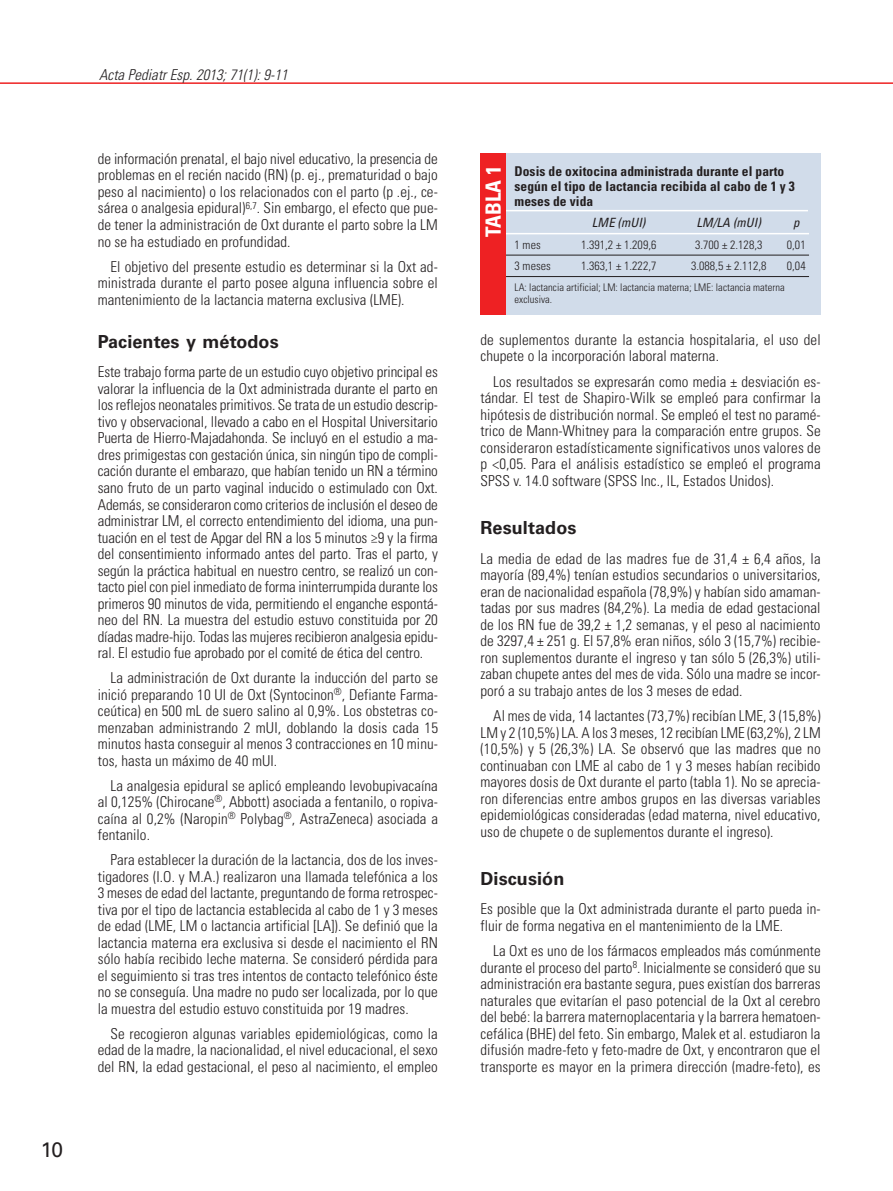
<style>
.page{position:relative;width:893px;height:1191px;background:#fff}
.page>*{position:absolute;margin:0;border:0;box-sizing:border-box;transform-origin:0 0}
.t1{font:700 condensed 21px "Univers LT Std";letter-spacing:.005em;color:#fff}
.t2{font:21px "Univers LT Std";color:#231f20}
.t3{font:700 18px "Univers LT Std";letter-spacing:.005em;color:#231f20}
.t4{font:300 condensed 15px/16.5px "Univers LT Std";letter-spacing:.005em;color:#231f20;text-align:justify}
.t5{font:italic 300 condensed 15px "Univers LT Std";letter-spacing:.005em;color:#231f20}
.t6{font:700 condensed 13.5px/15px "Univers LT Std";letter-spacing:.005em;color:#231f20}
.t7{font:italic condensed 12.75px "Univers LT Std";letter-spacing:.005em;color:#231f20}
.t8{font:300 condensed 12px "Univers LT Std";letter-spacing:.005em;color:#231f20}
.t9{font:300 condensed 10.5px/12px "Univers LT Std";letter-spacing:.005em;color:#231f20}
</style>
<div class="page">
<hr style="left:0;top:82px;width:893px;height:2px;background:#ee2123">
<div style="left:480px;top:153px;width:341px;height:162px;background:#d1dcea"></div>
<hr style="left:493px;top:210px;width:315px;height:1px;background:#fff">
<hr style="left:493px;top:255px;width:316px;height:1px;background:#231f20">
<hr style="left:493px;top:276px;width:316px;height:1px;background:#231f20">
<hr style="left:493px;top:233px;width:316px;height:1px;background:#fff">
<div style="left:480px;top:153px;width:26px;height:162px;background:#ee2123"></div>
<h1 class="t2" style="left:41px;top:1139px;width:24px">10</h1>
<p class="t5" style="left:99px;top:67px;width:190px">Acta Pediatr Esp. 2013; 71(1): 9-11</p>
<p class="t4" style="left:98px;top:151px;width:342px">de información prenatal, el bajo nivel educativo, la presencia de problemas en el recién nacido (RN) (p. ej., prematuridad o bajo peso al nacimiento) o los relacionados con el parto (p .ej., ce&shy;sárea o analgesia epidural)<sup>6,7</sup>. Sin embargo, el efecto que pue&shy;de tener la administración de Oxt durante el parto sobre la LM no se ha estudiado en profundidad.</p>
<p class="t4" style="left:98px;top:259px;width:342px;text-indent:13px">El objetivo del presente estudio es determinar si la Oxt ad&shy;ministrada durante el parto posee alguna influencia sobre el mantenimiento de la lactancia materna exclusiva (LME).</p>
<p class="t3" style="left:98px;top:333px;width:182px">Pacientes y métodos</p>
<p class="t4" style="left:98px;top:365px;width:342px">Este trabajo forma parte de un estudio cuyo objetivo principal es valorar la influencia de la Oxt administrada durante el parto en los reflejos neonatales primitivos. Se trata de un estudio descrip&shy;tivo y observacional, llevado a cabo en el Hospital Universitario Puerta de Hierro-Majadahonda. Se incluyó en el estudio a ma&shy;dres primigestas con gestación única, sin ningún tipo de compli&shy;cación durante el embarazo, que habían tenido un RN a término sano fruto de un parto vaginal inducido o estimulado con Oxt.<br>Además, se consideraron como criterios de inclusión el deseo de administrar LM, el correcto entendimiento del idioma, una pun&shy;tuación en el test de Apgar del RN a los 5 minutos ≥9 y la firma del consentimiento informado antes del parto. Tras el parto, y según la práctica habitual en nuestro centro, se realizó un con&shy;tacto piel con piel inmediato de forma ininterrumpida durante los primeros 90 minutos de vida, permitiendo el enganche espontá&shy;neo del RN. La muestra del estudio estuvo constituida por 20 díadas madre-hijo. Todas las mujeres recibieron analgesia epidu&shy;ral. El estudio fue aprobado por el comité de ética del centro.</p>
<p class="t4" style="left:98px;top:670px;width:342px;text-indent:13px">La administración de Oxt durante la inducción del parto se inició preparando 10 UI de Oxt (Syntocinon<sup>®</sup>, Defiante Farma&shy;ceútica) en 500 mL de suero salino al 0,9%. Los obstetras co&shy;menzaban administrando 2 mUI, doblando la dosis cada 15 minutos hasta conseguir al menos 3 contracciones en 10 minu&shy;tos, hasta un máximo de 40 mUI.</p>
<p class="t4" style="left:98px;top:778px;width:342px;text-indent:13px">La analgesia epidural se aplicó empleando levobupivacaína al 0,125% (Chirocane<sup>®</sup>, Abbott) asociada a fentanilo, o ropiva&shy;caína al 0,2% (Naropin<sup>®</sup> Polybag<sup>®</sup>, AstraZeneca) asociada a fentanilo.</p>
<p class="t4" style="left:98px;top:852px;width:342px;text-indent:13px">Para establecer la duración de la lactancia, dos de los inves&shy;tigadores (I.O. y M.A.) realizaron una llamada telefónica a los 3 meses de edad del lactante, preguntando de forma retrospec&shy;tiva por el tipo de lactancia establecida al cabo de 1 y 3 meses de edad (LME, LM o lactancia artificial [LA]). Se definió que la lactancia materna era exclusiva si desde el nacimiento el RN sólo había recibido leche materna. Se consideró pérdida para el seguimiento si tras tres intentos de contacto telefónico éste no se conseguía. Una madre no pudo ser localizada, por lo que la muestra del estudio estuvo constituida por 19 madres.</p>
<p class="t4" style="left:98px;top:1026px;width:342px;text-indent:13px">Se recogieron algunas variables epidemiológicas, como la edad de la madre, la nacionalidad, el nivel educacional, el sexo del RN, la edad gestacional, el peso al nacimiento, el empleo</p>
<h1 class="t1" style="left:483px;top:237px;width:73px;rotate:-90deg">TABLA 1</h1>
<p class="t6" style="left:514px;top:164px;width:282px">Dosis de oxitocina administrada durante el parto según el tipo de lactancia recibida al cabo de 1 y 3 meses de vida</p>
<p class="t7" style="left:592px;top:217px;width:55px">LME (mUI)</p>
<p class="t7" style="left:696px;top:217px;width:66px">LM/LA (mUI)</p>
<p class="t7" style="left:793px;top:217px;width:8px">p</p>
<p class="t8" style="left:514px;top:239px;width:28px">1 mes</p>
<p class="t8" style="left:581px;top:239px;width:77px">1.391,2 ± 1.209,6</p>
<p class="t8" style="left:695px;top:239px;width:69px">3.700 ± 2.128,3</p>
<p class="t8" style="left:787px;top:239px;width:20px">0,01</p>
<p class="t8" style="left:514px;top:260px;width:38px">3 meses</p>
<p class="t8" style="left:581px;top:260px;width:77px">1.363,1 ± 1.222,7</p>
<p class="t8" style="left:691px;top:260px;width:77px">3.088,5 ± 2.112,8</p>
<p class="t8" style="left:787px;top:260px;width:20px">0,04</p>
<p class="t9" style="left:514px;top:282px;width:272px">LA: lactancia artificial; LM: lactancia materna; LME: lactancia materna exclusiva.</p>
<p class="t4" style="left:480px;top:332px;width:342px">de suplementos durante la estancia hospitalaria, el uso del chupete o la incorporación laboral materna.</p>
<p class="t4" style="left:480px;top:374px;width:342px;text-indent:13px">Los resultados se expresarán como media ± desviación es&shy;tándar. El test de Shapiro-Wilk se empleó para confirmar la hipótesis de distribución normal. Se empleó el test no paramé&shy;trico de Mann-Whitney para la comparación entre grupos. Se consideraron estadísticamente significativos unos valores de p &lt;0,05. Para el análisis estadístico se empleó el programa SPSS v. 14.0 software (SPSS Inc., IL, Estados Unidos).</p>
<p class="t3" style="left:480px;top:519px;width:97px">Resultados</p>
<p class="t4" style="left:480px;top:551px;width:342px">La media de edad de las madres fue de 31,4 ± 6,4 años, la mayoría (89,4%) tenían estudios secundarios o universitarios, eran de nacionalidad española (78,9%) y habían sido amaman&shy;tadas por sus madres (84,2%). La media de edad gestacional de los RN fue de 39,2 ± 1,2 semanas, y el peso al nacimiento de 3297,4 ± 251 g. El 57,8% eran niños, sólo 3 (15,7%) recibie&shy;ron suplementos durante el ingreso y tan sólo 5 (26,3%) utili&shy;zaban chupete antes del mes de vida. Sólo una madre se incor&shy;poró a su trabajo antes de los 3 meses de edad.</p>
<p class="t4" style="left:480px;top:708px;width:342px;text-indent:13px">Al mes de vida, 14 lactantes (73,7%) recibían LME, 3 (15,8%)<br>LM y 2 (10,5%) LA. A los 3 meses, 12 recibían LME (63,2%), 2 LM (10,5%) y 5 (26,3%) LA. Se observó que las madres que no continuaban con LME al cabo de 1 y 3 meses habían recibido mayores dosis de Oxt durante el parto (tabla 1). No se aprecia&shy;ron diferencias entre ambos grupos en las diversas variables epidemiológicas consideradas (edad materna, nivel educativo, uso de chupete o de suplementos durante el ingreso).</p>
<p class="t3" style="left:480px;top:869px;width:85px">Discusión</p>
<p class="t4" style="left:480px;top:901px;width:342px">Es posible que la Oxt administrada durante el parto pueda in&shy;fluir de forma negativa en el mantenimiento de la LME.</p>
<p class="t4" style="left:480px;top:943px;width:342px;text-indent:13px">La Oxt es uno de los fármacos empleados más comúnmente durante el proceso del parto<sup>8</sup>. Inicialmente se consideró que su administración era bastante segura, pues existían dos barreras naturales que evitarían el paso potencial de la Oxt al cerebro del bebé: la barrera maternoplacentaria y la barrera hematoen&shy;cefálica (BHE) del feto. Sin embargo, Malek et al. estudiaron la difusión madre-feto y feto-madre de Oxt, y encontraron que el transporte es mayor en la primera dirección (madre-feto), es</p>
</div>
